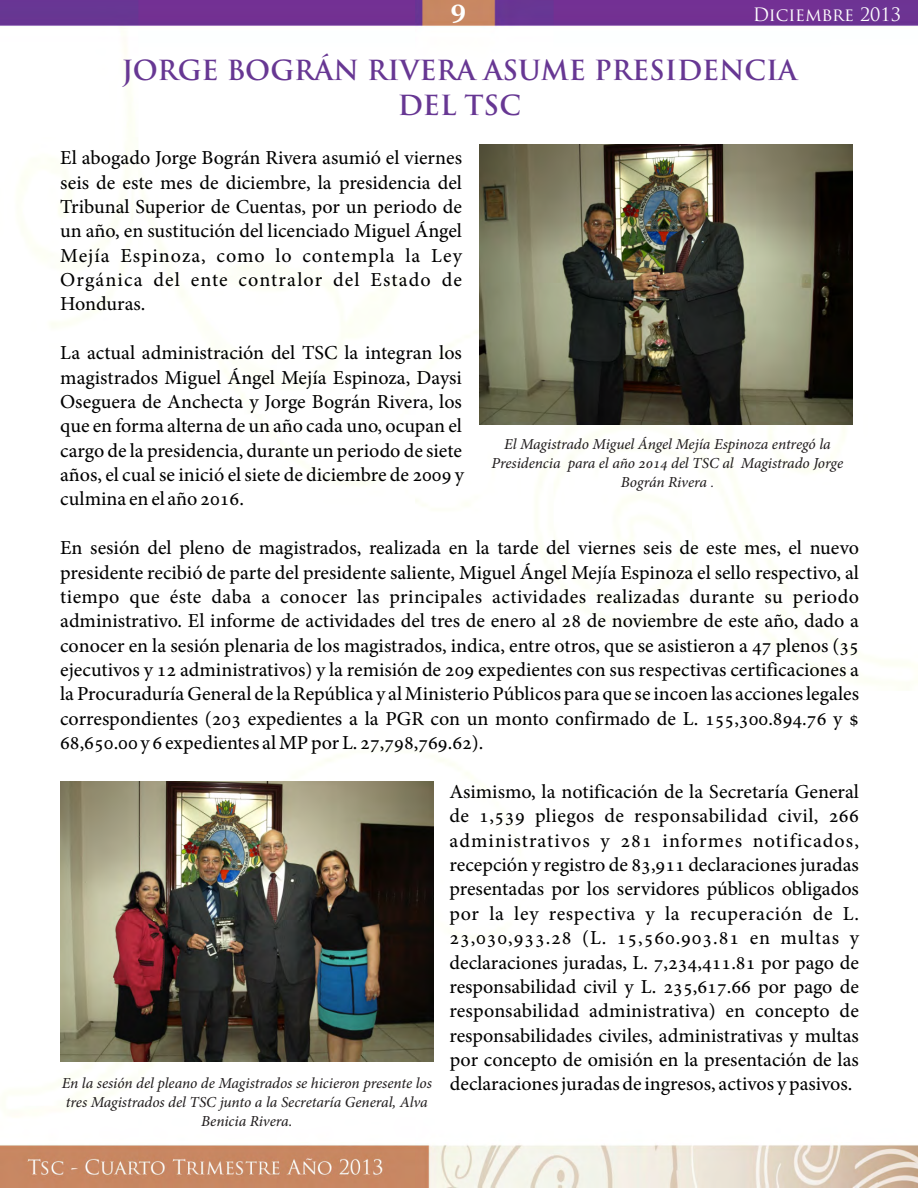
<style>
.page{position:relative;width:918px;height:1188px;background:#fff}
.page>*{position:absolute;margin:0;border:0;box-sizing:border-box;transform-origin:0 0}
.t1{font:700 27px/34.2px "Trajan Pro";color:#673793;text-align:center}
.t2{font:700 27px "Constantia";color:#fff}
.t3{font:19.5px/24.3px "Adobe Hebrew";color:#000;text-align:justify}
.t4{font:18px "Trajan Pro";color:#fff}
.t5{font:italic 15px/18.8px "Adobe Hebrew";letter-spacing:-.005em;color:#231f20;text-align:center}
.s1{font-size:13.5px}
</style>
<div class="page">
<img style="left:0;top:0;width:918px;height:1188px">
<img style="left:479px;top:145px;width:373px;height:279px">
<img style="left:60px;top:782px;width:373px;height:280px">
<h1 class="t2" style="left:451px;top:-3px;width:16px">9</h1>
<p class="t4" style="left:753px;top:7px;width:150px">Diciembre 2013</p>
<h1 class="t1" style="left:122px;top:57px;width:677px">JORGE BOGRÁN RIVERA ASUME PRESIDENCIA<br>DEL TSC</h1>
<p class="t3" style="left:60px;top:148px;width:403px">El abogado Jorge Bográn Rivera asumió el viernes seis de este mes de diciembre, la presidencia del Tribunal Superior de Cuentas, por un periodo de un año, en sustitución del licenciado Miguel Ángel Mejía Espinoza, como lo contempla la Ley Orgánica del ente contralor del Estado de Honduras.</p>
<p class="t3" style="left:60px;top:343px;width:405px">La actual administración del TSC la integran los magistrados Miguel Ángel Mejía Espinoza, Daysi Oseguera de Anchecta y Jorge Bográn Rivera, los que en forma alterna de un año cada uno, ocupan el cargo de la presidencia, durante un periodo de siete años, el cual se inició el siete de diciembre de 2009 y culmina en el año 2016.</p>
<p class="t3" style="left:60px;top:538px;width:800px">En sesión del pleno de magistrados, realizada en la tarde del viernes seis de este mes, el nuevo presidente recibió de parte del presidente saliente, Miguel Ángel Mejía Espinoza el sello respectivo, al tiempo que éste daba a conocer las principales actividades realizadas durante su periodo administrativo. El informe de actividades del tres de enero al 28 de noviembre de este año, dado a conocer en la sesión plenaria de los magistrados, indica, entre otros, que se asistieron a 47 plenos (35 ejecutivos y 12 administrativos) y la remisión de 209 expedientes con sus respectivas certificaciones a la Procuraduría General de la República y al Ministerio Públicos para que se incoen las acciones legales correspondientes (203 expedientes a la PGR con un monto confirmado de L. 155,300.894.76 y $ 68,650.00 y 6 expedientes al MP por L. 27,798,769.62).</p>
<p class="t3" style="left:449px;top:781px;width:411px">Asimismo, la notificación de la Secretaría General de 1,539 pliegos de responsabilidad civil, 266 administrativos y 281 informes notificados, recepción y registro de 83,911 declaraciones juradas presentadas por los servidores públicos obligados por la ley respectiva y la recuperación de L.<br>23,030,933.28 (L. 15,560.903.81 en multas y declaraciones juradas, L. 7,234,411.81 por pago de responsabilidad civil y L. 235,617.66 por pago de responsabilidad administrativa) en concepto de responsabilidades civiles, administrativas y multas por concepto de omisión en la presentación de las declaraciones juradas de ingresos, activos y pasivos.</p>
<p class="t5" style="left:492px;top:436px;width:353px">El Magistrado Miguel Ángel Mejía Espinoza entregó la<br>Presidencia para el año 2014 del TSC al Magistrado Jorge<br>Bográn Rivera <span class="s1">.</span></p>
<p class="t5" style="left:62px;top:1075px;width:372px">En la sesión del pleano de Magistrados se hicieron presente los tres Magistrados del TSC junto a la Secretaría General, Alva<br>Benicia Rivera.</p>
</div>
